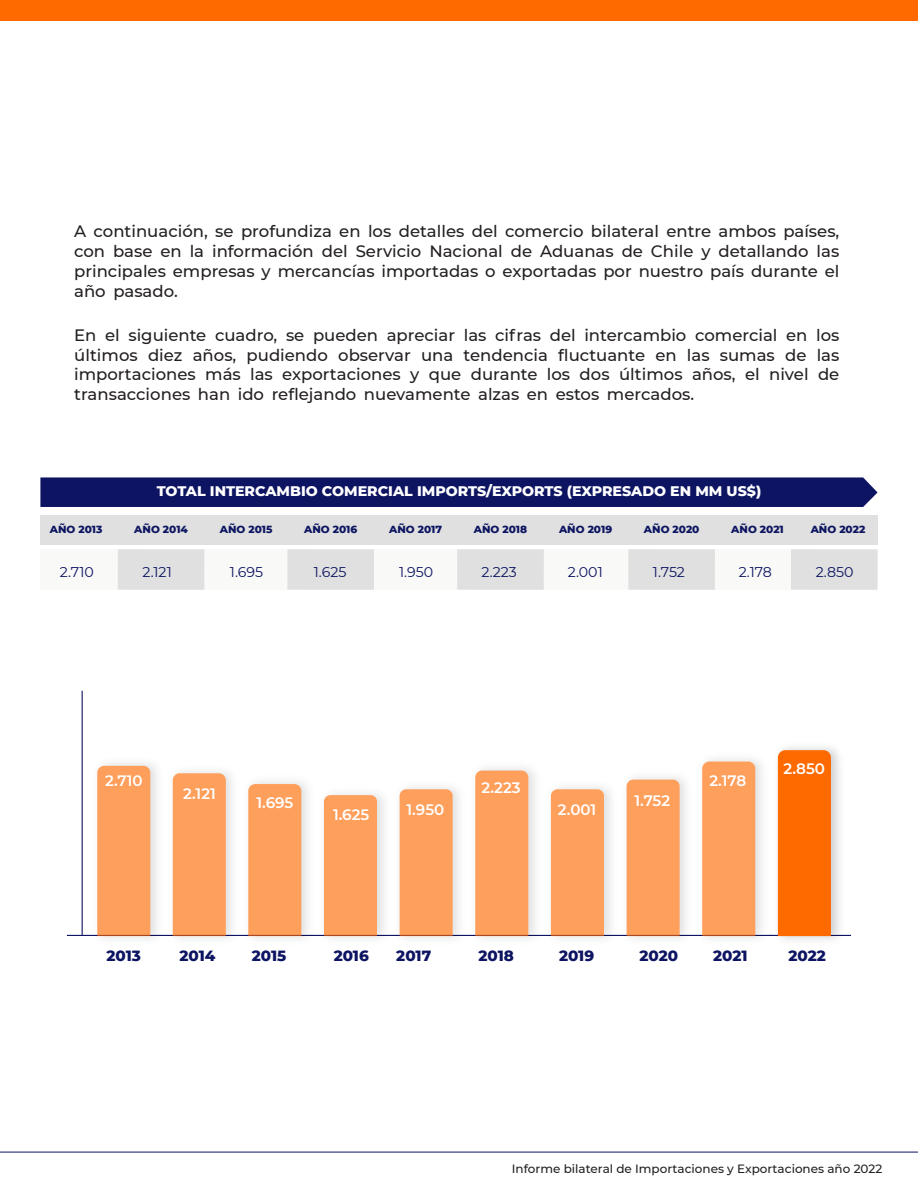
<style>
.page{position:relative;width:918px;height:1188px;background:#fff}
.page>*{position:absolute;margin:0;border:0;box-sizing:border-box;transform-origin:0 0}
.t1{font:500 16.5px/19.8px "Montserrat";color:#231f20;text-align:justify}
.t2{font:600 15.15px "Montserrat";color:#fff}
.t3{font:800 15.15px "Montserrat";color:#0d1461}
.t4{font:800 14.25px "Montserrat";color:#fff}
.t5{font:14.25px "Montserrat";color:#0d1461}
.t6{font:500 12px "Montserrat";color:#231f20}
.t7{font:800 10.5px "Montserrat";color:#0d1461}
</style>
<div class="page">
<div style="left:0;top:0;width:918px;height:20px;background:#ff6a00"></div>
<div style="left:40px;top:549px;width:838px;height:41px;background:#f9faf7"></div>
<div style="left:791px;top:549px;width:87px;height:41px;background:#dfe0df"></div>
<div style="left:40px;top:477px;width:838px;height:30px;background:#0d1461"></div>
<div style="left:118px;top:549px;width:86px;height:41px;background:#dfe0df"></div>
<div style="left:287px;top:549px;width:87px;height:41px;background:#dfe0df"></div>
<div style="left:457px;top:549px;width:87px;height:41px;background:#dfe0df"></div>
<div style="left:628px;top:549px;width:87px;height:41px;background:#dfe0df"></div>
<div style="left:40px;top:515px;width:838px;height:29px;background:#dfe0df"></div>
<hr style="left:67px;top:935px;width:784px;height:1px;background:#0d1461">
<hr style="left:82px;top:691px;width:1px;height:244px;background:#0d1461">
<img style="left:89px;top:763px;width:75px;height:176px">
<div style="left:97px;top:766px;width:53px;height:170px;background:#ff9f5c"></div>
<img style="left:164px;top:771px;width:76px;height:168px">
<div style="left:173px;top:773px;width:53px;height:163px;background:#ff9f5c"></div>
<img style="left:240px;top:781px;width:75px;height:158px">
<div style="left:248px;top:784px;width:53px;height:152px;background:#ff9f5c"></div>
<img style="left:394px;top:787px;width:73px;height:152px">
<div style="left:400px;top:789px;width:53px;height:147px;background:#ff9f5c"></div>
<img style="left:467px;top:768px;width:75px;height:171px">
<div style="left:475px;top:771px;width:53px;height:165px;background:#ff9f5c"></div>
<img style="left:542px;top:787px;width:76px;height:152px">
<div style="left:551px;top:789px;width:53px;height:147px;background:#ff9f5c"></div>
<img style="left:618px;top:777px;width:76px;height:162px">
<div style="left:627px;top:780px;width:53px;height:156px;background:#ff9f5c"></div>
<img style="left:694px;top:759px;width:75px;height:180px">
<div style="left:702px;top:762px;width:53px;height:174px;background:#ff9f5c"></div>
<img style="left:769px;top:746px;width:79px;height:195px">
<div style="left:778px;top:750px;width:53px;height:186px;background:#ff6a00"></div>
<div style="left:324px;top:795px;width:53px;height:141px;background:#ff9f5c"></div>
<hr style="left:0;top:1152px;width:918px;height:1px;background:#0d1461">
<p class="t1" style="left:74px;top:221px;width:767px">A continuación, se profundiza en los detalles del comercio bilateral entre ambos países, con base en la información del Servicio Nacional de Aduanas de Chile y detallando las principales empresas y mercancías importadas o exportadas por nuestro país durante el año pasado.</p>
<p class="t1" style="left:74px;top:324px;width:767px">En el siguiente cuadro, se pueden apreciar las cifras del intercambio comercial en los últimos diez años, pudiendo observar una tendencia fluctuante en las sumas de las importaciones más las exportaciones y que durante los dos últimos años, el nivel de transacciones han ido reflejando nuevamente alzas en estos mercados.</p>
<p class="t4" style="left:157px;top:481px;width:606px">TOTAL INTERCAMBIO COMERCIAL IMPORTS/EXPORTS (EXPRESADO EN MM US$)</p>
<p class="t7" style="left:50px;top:522px;width:54px">AÑO 2013</p>
<p class="t7" style="left:134px;top:522px;width:55px">AÑO 2014</p>
<p class="t7" style="left:220px;top:522px;width:54px">AÑO 2015</p>
<p class="t7" style="left:304px;top:522px;width:55px">AÑO 2016</p>
<p class="t7" style="left:389px;top:522px;width:54px">AÑO 2017</p>
<p class="t7" style="left:474px;top:522px;width:55px">AÑO 2018</p>
<p class="t7" style="left:559px;top:522px;width:55px">AÑO 2019</p>
<p class="t7" style="left:644px;top:522px;width:57px">AÑO 2020</p>
<p class="t7" style="left:731px;top:522px;width:54px">AÑO 2021</p>
<p class="t7" style="left:811px;top:522px;width:56px">AÑO 2022</p>
<p class="t5" style="left:60px;top:562px;width:36px">2.710</p>
<p class="t5" style="left:142px;top:562px;width:31px">2.121</p>
<p class="t5" style="left:230px;top:562px;width:35px">1.695</p>
<p class="t5" style="left:314px;top:562px;width:34px">1.625</p>
<p class="t5" style="left:399px;top:562px;width:36px">1.950</p>
<p class="t5" style="left:481px;top:562px;width:37px">2.223</p>
<p class="t5" style="left:568px;top:562px;width:36px">2.001</p>
<p class="t5" style="left:653px;top:562px;width:34px">1.752</p>
<p class="t5" style="left:739px;top:562px;width:35px">2.178</p>
<p class="t5" style="left:816px;top:562px;width:39px">2.850</p>
<p class="t2" style="left:105px;top:770px;width:39px">2.710</p>
<p class="t2" style="left:183px;top:783px;width:34px">2.121</p>
<p class="t2" style="left:256px;top:792px;width:39px">1.695</p>
<p class="t2" style="left:333px;top:804px;width:38px">1.625</p>
<p class="t2" style="left:406px;top:799px;width:39px">1.950</p>
<p class="t2" style="left:482px;top:777px;width:41px">2.223</p>
<p class="t2" style="left:558px;top:799px;width:40px">2.001</p>
<p class="t2" style="left:635px;top:790px;width:37px">1.752</p>
<p class="t2" style="left:709px;top:770px;width:38px">2.178</p>
<p class="t2" style="left:783px;top:758px;width:43px">2.850</p>
<p class="t3" style="left:107px;top:944px;width:36px">2013</p>
<p class="t3" style="left:180px;top:944px;width:37px">2014</p>
<p class="t3" style="left:252px;top:944px;width:36px">2015</p>
<p class="t3" style="left:334px;top:944px;width:37px">2016</p>
<p class="t3" style="left:396px;top:944px;width:36px">2017</p>
<p class="t3" style="left:478px;top:944px;width:37px">2018</p>
<p class="t3" style="left:559px;top:944px;width:37px">2019</p>
<p class="t3" style="left:639px;top:944px;width:40px">2020</p>
<p class="t3" style="left:713px;top:944px;width:36px">2021</p>
<p class="t3" style="left:788px;top:944px;width:39px">2022</p>
<p class="t6" style="left:512px;top:1160px;width:372px">Informe bilateral de Importaciones y Exportaciones año 2022</p>
</div>
